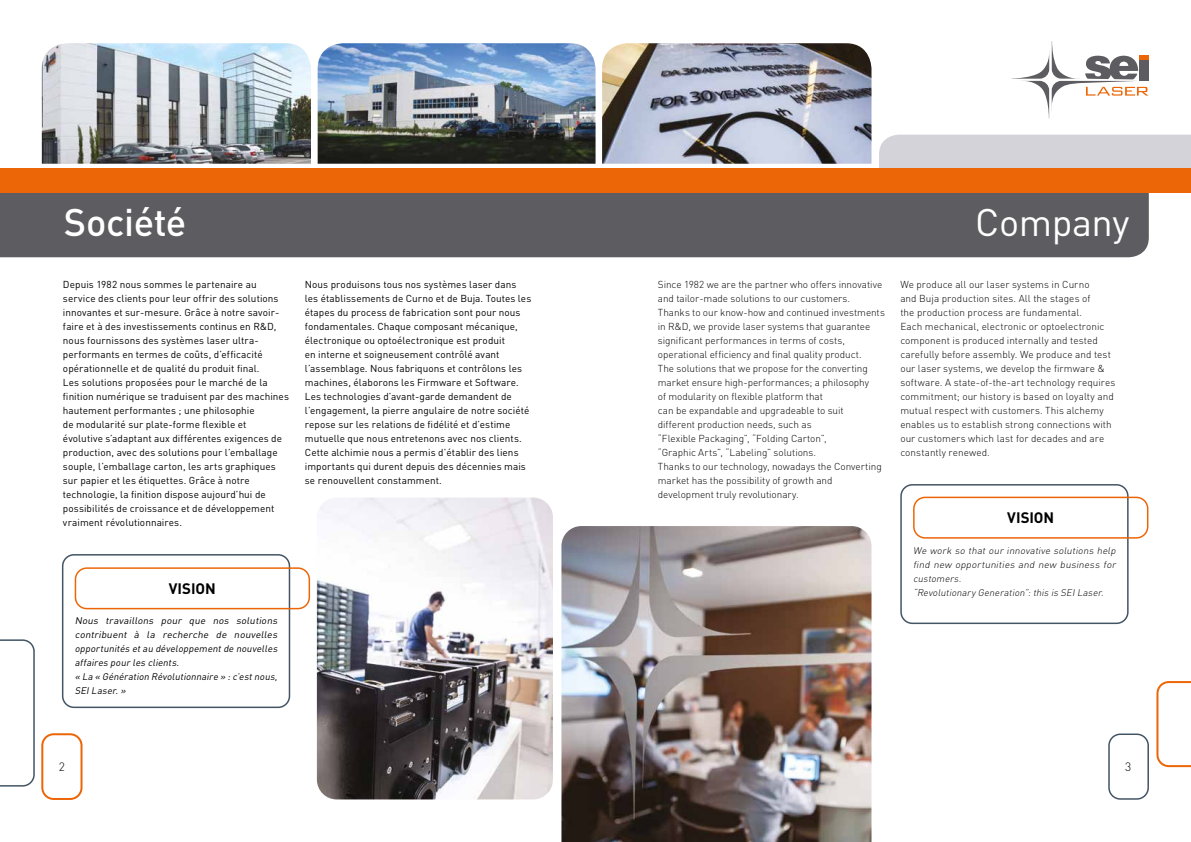
<style>
.page{position:relative;width:1191px;height:842px;background:#fff}
.page>*{position:absolute;margin:0;border:0;box-sizing:border-box;transform-origin:0 0}
.t1{font:500 38px "DIN Pro";letter-spacing:-.01em;color:#fff}
.t2{font:38px "DIN Pro";letter-spacing:-.015em;color:#fff}
.t3{font:700 15px "DIN Pro";letter-spacing:-.005em;color:#000}
.t4{font:300 12px "DIN Pro";color:#000}
.t5{font:10px/14px "DIN Pro";letter-spacing:.005em;color:#000}
.t6{font:300 10px/14px "DIN Pro";color:#000}
.t7{font:italic 9.5px/14px "DIN Pro";color:#000;scale:1.05 1}
.t8{font:italic 300 9.5px/14px "DIN Pro";color:#000}
</style>
<div class="page">
<svg style="left:1011px;top:41px;width:137px;height:77px"></svg>
<div style="left:41px;top:733px;width:41px;height:67px;border:2px solid #ec6608;border-radius:11px"></div>
<div style="left:1108px;top:733px;width:41px;height:67px;border:2px solid #435464;border-radius:11px"></div>
<svg style="left:0;top:639px;width:35px;height:148px"></svg>
<svg style="left:1156px;top:681px;width:35px;height:86px"></svg>
<img style="left:317px;top:497px;width:236px;height:302px">
<img style="left:561px;top:526px;width:310px;height:316px">
<div style="left:879px;top:135px;width:312px;height:34px;background:#d3d3d9"></div>
<div style="left:0;top:193px;width:1148px;height:64px;background:#5d5d61"></div>
<div style="left:0;top:169px;width:1191px;height:24px;background:#ec6608"></div>
<img style="left:42px;top:43px;width:269px;height:121px">
<img style="left:318px;top:43px;width:277px;height:121px">
<img style="left:602px;top:43px;width:269px;height:121px">
<div style="left:62px;top:554px;width:228px;height:154px;border:2px solid #435464;border-radius:11px"></div>
<div style="left:75px;top:567px;width:235px;height:42px;border:2px solid #ec6608;border-radius:11px"></div>
<div style="left:900px;top:484px;width:228px;height:140px;border:2px solid #435464;border-radius:11px"></div>
<div style="left:913px;top:497px;width:235px;height:42px;border:2px solid #ec6608;border-radius:11px"></div>
<h1 class="t1" style="left:64px;top:196px;width:124px">Société</h1>
<h1 class="t2" style="left:975px;top:196px;width:156px">Company</h1>
<p class="t5" style="left:305px;top:277px;width:228px">Nous produisons tous nos systèmes laser dans les établissements de Curno et de Buja. Toutes les étapes du process de fabrication sont pour nous fondamentales. Chaque composant mécanique, électronique ou optoélectronique est produit<br>en interne et soigneusement contrôlé avant l’assemblage. Nous fabriquons et contrôlons les machines, élaborons les Firmware et Software.<br>Les technologies d’avant-garde demandent de l’engagement, la pierre angulaire de notre société repose sur les relations de fidélité et d’estime mutuelle que nous entretenons avec nos clients.<br>Cette alchimie nous a permis d’établir des liens importants qui durent depuis des décennies mais se renouvellent constamment.</p>
<p class="t6" style="left:900px;top:277px;width:217px">We produce all our laser systems in Curno<br>and Buja production sites. All the stages of<br>the production process are fundamental.<br>Each mechanical, electronic or optoelectronic component is produced internally and tested carefully before assembly. We produce and test our laser systems, we develop the firmware &amp; software. A state-of-the-art technology requires commitment; our history is based on loyalty and mutual respect with customers. This alchemy enables us to establish strong connections with our customers which last for decades and are constantly renewed.</p>
<p class="t5" style="left:63px;top:277px;width:228px">Depuis 1982 nous sommes le partenaire au service des clients pour leur offrir des solutions innovantes et sur-mesure. Grâce à notre savoir&shy;faire et à des investissements continus en R&amp;D, nous fournissons des systèmes laser ultra&shy;performants en termes de coûts, d’efficacité opérationnelle et de qualité du produit final.<br>Les solutions proposées pour le marché de la finition numérique se traduisent par des machines hautement performantes ; une philosophie<br>de modularité sur plate-forme flexible et<br>évolutive s’adaptant aux différentes exigences de production, avec des solutions pour l’emballage souple, l’emballage carton, les arts graphiques sur papier et les étiquettes. Grâce à notre technologie, la finition dispose aujourd’hui de possibilités de croissance et de développement vraiment révolutionnaires.</p>
<p class="t6" style="left:658px;top:277px;width:229px">Since 1982 we are the partner who offers innovative and tailor-made solutions to our customers.<br>Thanks to our know-how and continued investments in R&amp;D, we provide laser systems that guarantee significant performances in terms of costs, operational efficiency and final quality product.<br>The solutions that we propose for the converting market ensure high-performances; a philosophy<br>of modularity on flexible platform that<br>can be expandable and upgradeable to suit<br>different production needs, such as<br>“Flexible Packaging”, “Folding Carton”,<br>“Graphic Arts”, “Labeling” solutions.<br>Thanks to our technology, nowadays the Converting market has the possibility of growth and development truly revolutionary.</p>
<h2 class="t3" style="left:1007px;top:508px;width:49px">VISION</h2>
<h2 class="t3" style="left:169px;top:578px;width:49px">VISION</h2>
<p class="t7" style="left:75px;top:613px;width:196px">Nous travaillons pour que nos solutions contribuent à la recherche de nouvelles opportunités etau développementde nouvelles affaires pour les clients.<br>« La « Génération Révolutionnaire » :c’estnous, SEILaser.»</p>
<p class="t8" style="left:913px;top:543px;width:206px">We work so that our innovative solutions help find new opportunities and new business for customers.<br>“Revolutionary Generation”:this is SEILaser.</p>
<p class="t4" style="left:59px;top:759px;width:8px">2</p>
<p class="t4" style="left:1125px;top:759px;width:8px">3</p>
</div>
